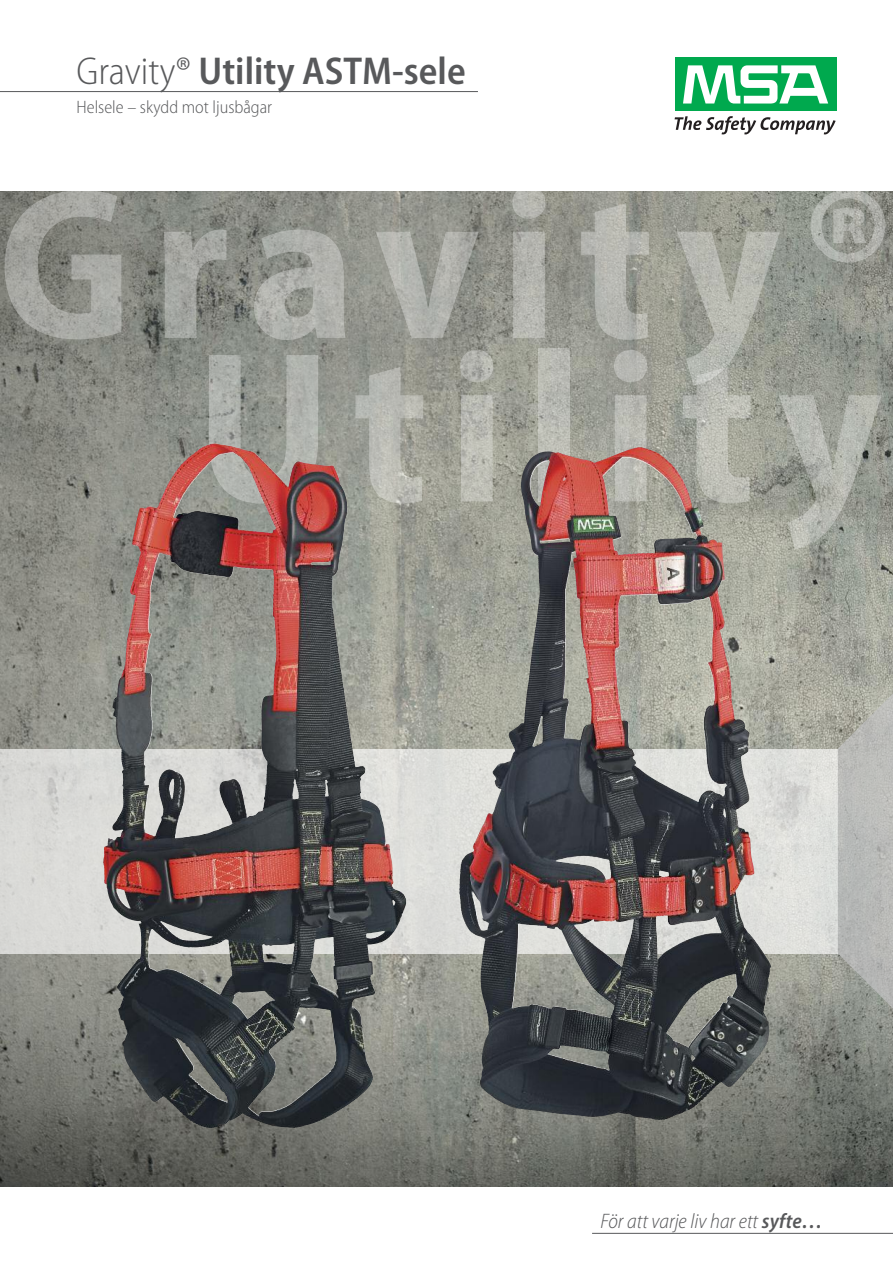
<style>
.page{position:relative;width:893px;height:1263px;background:#fff}
.page>*{position:absolute;margin:0;border:0;box-sizing:border-box;transform-origin:0 0}
.t1{font:700 semi-condensed 217.05px/163.5px "Myriad Pro";letter-spacing:.095em;color:rgb(255 255 255/.3);text-align:right}
.t2{font:600 semi-condensed 39px "Myriad Pro";color:#58595b}
.t3{font:italic 300 semi-condensed 21px "Myriad Pro";color:#58595b}
.t4{font:300 semi-condensed 18px "Myriad Pro";color:#58595b}
.s1{font-weight:300}
.s2{font-weight:600}
</style>
<div class="page">
<img style="left:0;top:191px;width:893px;height:995px">
<div style="left:675px;top:57px;width:161px;height:54px;background:#00a94e"></div>
<svg style="left:683px;top:65px;width:145px;height:39px"></svg>
<svg style="left:675px;top:116px;width:161px;height:18px"></svg>
<div style="left:0;top:749px;width:838px;height:204px;background:#fff;opacity:.65"></div>
<svg style="left:838px;top:680px;width:55px;height:341px;background:#b2b3af"></svg>
<img style="left:103px;top:679px;width:21px;height:184px">
<img style="left:459px;top:744px;width:56px;height:147px">
<hr style="left:592px;top:1233px;width:301px;height:1px;background:#58595b">
<hr style="left:0;top:91px;width:478px;height:1px;background:#58595b">
<h2 class="t2" style="left:77px;top:56px;width:391px"><span class="s1">Gravity®</span> Utility ASTM-sele</h2>
<p class="t4" style="left:77px;top:97px;width:197px">Helsele – skydd mot ljusbågar</p>
<h1 class="t1" style="left:-2px;top:201px;width:899px">Gravity®<br>Utility</h1>
<p class="t3" style="left:601px;top:1209px;width:224px">För att varje liv har ett <span class="s2">syfte…</span></p>
</div>
